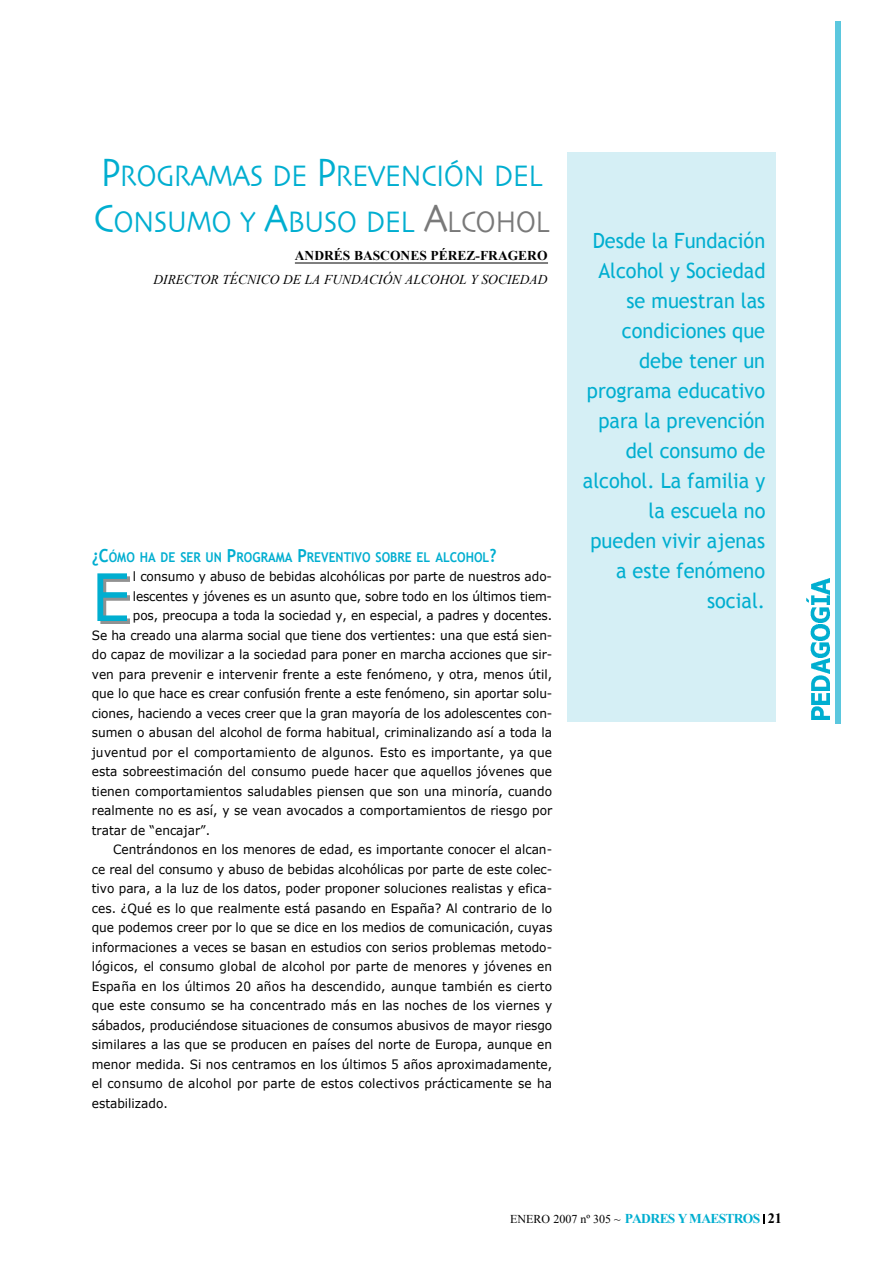
<style>
.page{position:relative;width:893px;height:1263px;background:#fff}
.page>*{position:absolute;margin:0;border:0;box-sizing:border-box;transform-origin:0 0}
.t1{font:31.05px/45px "Skia";letter-spacing:.315em;color:#00aed0;scale:.87 1}
.t2{font:21px/30px "Trebuchet MS";color:#00aed0;text-align:right;scale:.95 1}
.t3{font:700 13.5px "Trebuchet MS";color:#00aed0;scale:.9 1}
.t4{font:italic 13.5px "Times New Roman";color:#000}
.t5{font:700 13.5px "Times New Roman";color:#000}
.t6{font:12.75px "Verdana";color:#000;scale:.95 1}
.t7{font:12.75px "Verdana";letter-spacing:.02em;color:#000;scale:.95 1}
.t8{font:12px "Times New Roman";color:#000}
.s1{font-size:41.4px}
.s2{font-size:41.4px;color:#797979}
.s3{color:#797979}
.s4{font-size:18px}
.s5{font-weight:700;font-size:13.5px;color:#00aed0}
.s6{font-weight:700;font-size:14.25px}
</style>
<div class="page">
<img style="left:811px;top:693px;width:18px;height:27px">
<img style="left:810px;top:642px;width:20px;height:48px">
<img style="left:810px;top:625px;width:20px;height:15px">
<img style="left:810px;top:607px;width:20px;height:15px">
<img style="left:806px;top:579px;width:23px;height:26px">
<hr style="left:295px;top:263px;width:253px;height:1px;background:#000">
<div style="left:567px;top:153px;width:208px;height:569px;background:#d5eff5"></div>
<img style="left:97px;top:577px;width:33px;height:47px">
<img style="left:97px;top:573px;width:30px;height:47px">
<div style="left:835px;top:22px;width:6px;height:702px;background:#5bc7de"></div>
<h1 class="t1" style="left:93px;top:155px;width:526px"><span class="s1">P</span>R O G R A M A SD E<span class="s1">P</span>R E V E N C IÓ ND E L<br><span class="s1">C</span>O N S U M OY<span class="s1">A</span>B U S OD E L<span class="s2">A</span><span class="s3">L C O H O L</span></h1>
<p class="t5" style="left:295px;top:248px;width:254px">ANDRÉS BASCONES PÉREZ-FRAGERO</p>
<p class="t4" style="left:153px;top:272px;width:396px">DIRECTOR TÉCNICO DE LA FUNDACIÓN ALCOHOL Y SOCIEDAD</p>
<p class="t3" style="left:92px;top:549px;width:451px"><span class="s4">¿C</span>ÓMO HA DE SER UN <span class="s4">P</span>ROGRAMA <span class="s4">P</span>REVENTIVO SOBRE EL ALCOHOL<span class="s4">?</span></p>
<p class="t6" style="left:133px;top:569px;width:443px">l consumo y abuso de bebidas alcohólicas por parte de nuestros ado-</p>
<p class="t6" style="left:133px;top:588px;width:443px">lescentes y jóvenes es un asunto que, sobre todo en los últimos tiem-</p>
<p class="t6" style="left:133px;top:607px;width:443px">pos, preocupa a toda la sociedad y, en especial, a padres y docentes.</p>
<p class="t6" style="left:92px;top:627px;width:486px">Se ha creado una alarma social que tiene dos vertientes: una que está sien-</p>
<p class="t6" style="left:92px;top:646px;width:486px">do capaz de movilizar a la sociedad para poner en marcha acciones que sir-</p>
<p class="t6" style="left:92px;top:666px;width:486px">ven para prevenir e intervenir frente a este fenómeno, y otra, menos útil,</p>
<p class="t6" style="left:92px;top:686px;width:486px">que lo que hace es crear confusión frente a este fenómeno, sin aportar solu-</p>
<p class="t6" style="left:92px;top:705px;width:486px">ciones, haciendo a veces creer que la gran mayoría de los adolescentes con-</p>
<p class="t6" style="left:92px;top:724px;width:486px">sumen o abusan del alcohol de forma habitual, criminalizando así a toda la</p>
<p class="t6" style="left:92px;top:744px;width:486px">juventud por el comportamiento de algunos. Esto es importante, ya que</p>
<p class="t6" style="left:92px;top:763px;width:486px">esta sobreestimación del consumo puede hacer que aquellos jóvenes que</p>
<p class="t6" style="left:92px;top:783px;width:486px">tienen comportamientos saludables piensen que son una minoría, cuando</p>
<p class="t6" style="left:92px;top:803px;width:486px">realmente no es así, y se vean avocados a comportamientos de riesgo por</p>
<p class="t6" style="left:92px;top:822px;width:126px">tratar de “encajar”.</p>
<p class="t6" style="left:113px;top:841px;width:464px">Centrándonos en los menores de edad, es importante conocer el alcan-</p>
<p class="t6" style="left:92px;top:861px;width:486px">ce real del consumo y abuso de bebidas alcohólicas por parte de este colec-</p>
<p class="t6" style="left:92px;top:880px;width:486px">tivo para, a la luz de los datos, poder proponer soluciones realistas y efica-</p>
<p class="t6" style="left:92px;top:900px;width:486px">ces. ¿Qué es lo que realmente está pasando en España? Al contrario de lo</p>
<p class="t6" style="left:92px;top:920px;width:486px">que podemos creer por lo que se dice en los medios de comunicación, cuyas</p>
<p class="t6" style="left:92px;top:939px;width:486px">informaciones a veces se basan en estudios con serios problemas metodo-</p>
<p class="t6" style="left:92px;top:958px;width:486px">lógicos, el consumo global de alcohol por parte de menores y jóvenes en</p>
<p class="t7" style="left:92px;top:978px;width:486px">España en los últimos 20 años ha descendido, aunque también es cierto</p>
<p class="t6" style="left:92px;top:997px;width:486px">que este consumo se ha concentrado más en las noches de los viernes y</p>
<p class="t6" style="left:92px;top:1017px;width:486px">sábados, produciéndose situaciones de consumos abusivos de mayor riesgo</p>
<p class="t6" style="left:92px;top:1037px;width:486px">similares a las que se producen en países del norte de Europa, aunque en</p>
<p class="t6" style="left:92px;top:1056px;width:486px">menor medida. Si nos centramos en los últimos 5 años aproximadamente,</p>
<p class="t6" style="left:92px;top:1075px;width:486px">el consumo de alcohol por parte de estos colectivos prácticamente se ha</p>
<p class="t6" style="left:92px;top:1095px;width:82px">estabilizado.</p>
<h2 class="t2" style="left:583px;top:226px;width:194px">Desde la Fundación<br>Alcohol y Sociedad se muestran las condiciones que debe tener un programa educativo para la prevención del consumo de alcohol. La familia y la escuela no pueden vivir ajenas a este fenómeno social.</h2>
<p class="t8" style="left:510px;top:1212px;width:273px">ENERO 2007 nº 305 ~ <span class="s5">PADRES YMAESTROS</span> <span class="s6">21</span></p>
</div>
